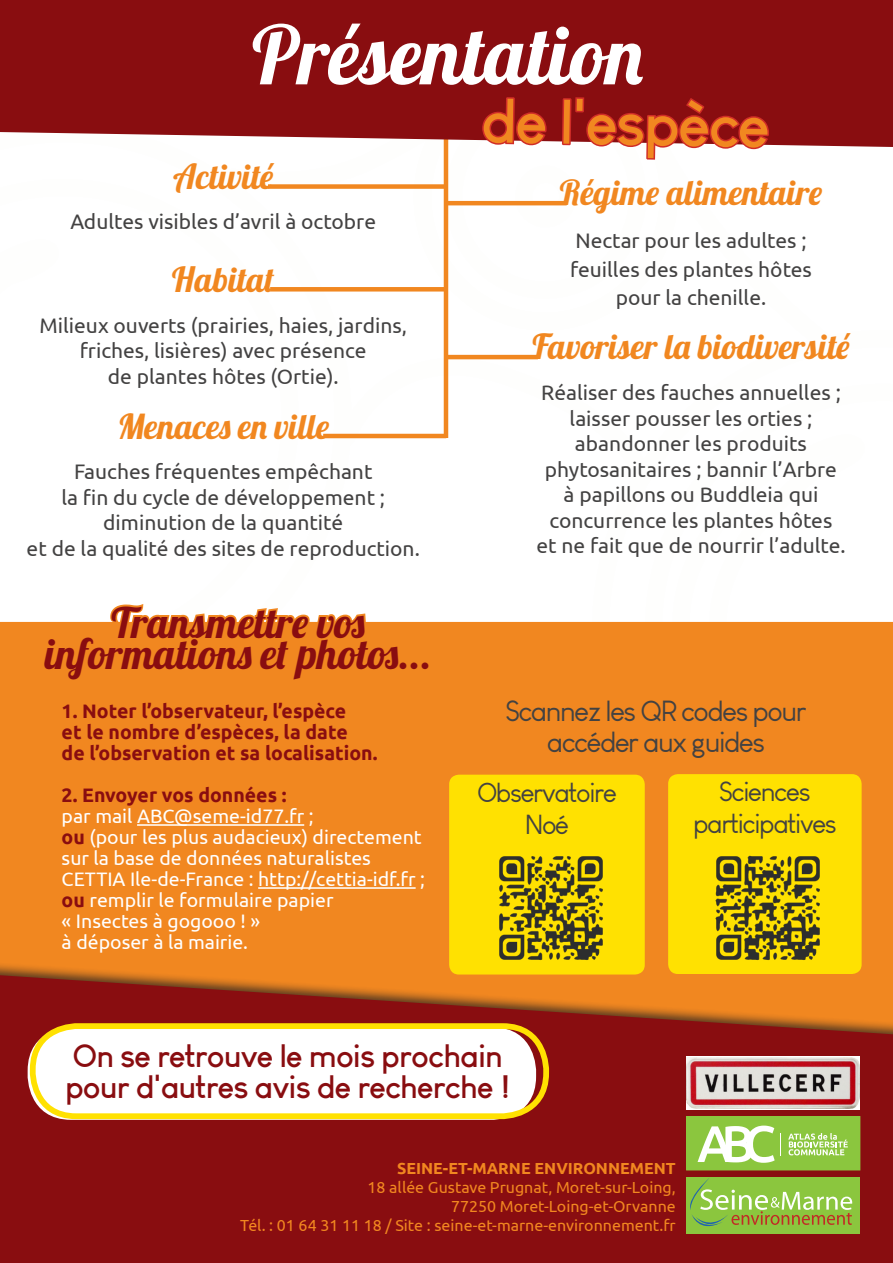
<style>
.page{position:relative;width:893px;height:1263px;background:#fff}
.page>*{position:absolute;margin:0;border:0;box-sizing:border-box;transform-origin:0 0}
.t1{font:81px "Lobster 1.4";color:#fff}
.t2{font:700 61.5px "Louis George Cafe";color:#f18720}
.t3{font:42px "Lobster 1.4";color:#890d10}
.t4{font:34.5px "Lobster 1.4";color:#f18720}
.t5{font:700 31.8px/31.8px "Louis George Cafe";letter-spacing:-.03em;color:#890d10}
.t6{font:28.5px/31.5px "Louis George Cafe";letter-spacing:-.05em;color:#434242;text-align:center}
.t7{font:27px "Louis George Cafe";letter-spacing:-.05em;color:#434242}
.t8{font:21px/25.5px "Ubuntu";color:#434242;text-align:center}
.t9{font:19.5px/21px "Ubuntu";color:#fff}
.t10{font:700 19.5px "Ubuntu";color:#890d10}
.t11{font:16.05px "Ubuntu";color:#f18720}
.t12{font:700 16.05px "Ubuntu";color:#f18720}
.s1{font-weight:700;color:#890d10}
</style>
<div class="page">
<div style="left:0;top:0;width:893px;height:147px;background:#890d10"></div>
<div style="left:268px;top:184px;width:177px;height:5px;background:#f18720"></div>
<div style="left:270px;top:287px;width:176px;height:5px;background:#f18720"></div>
<div style="left:0;top:622px;width:893px;height:339px;background:#f18720"></div>
<hr style="left:137px;top:824px;width:167px;height:2px;background:#fff">
<hr style="left:258px;top:887px;width:158px;height:2px;background:#fff">
<svg style="left:41px;top:604px;width:360px;height:79px"></svg>
<div style="left:398px;top:661px;width:10px;height:10px;border:3px solid #f18720;border-radius:50%"></div>
<div style="left:409px;top:661px;width:10px;height:10px;border:3px solid #f18720;border-radius:50%"></div>
<div style="left:420px;top:661px;width:10px;height:10px;border:3px solid #f18720;border-radius:50%"></div>
<div style="left:449px;top:775px;width:196px;height:199px;background:#ffe101;border-radius:10px"></div>
<img style="left:499px;top:856px;width:104px;height:104px">
<div style="left:668px;top:774px;width:194px;height:200px;background:#ffe101;border-radius:10px"></div>
<img style="left:715px;top:855px;width:105px;height:105px">
<hr style="left:446px;top:201px;width:121px;height:4px;background:#f18720">
<hr style="left:323px;top:434px;width:123px;height:4px;background:#f18720">
<hr style="left:448px;top:355px;width:90px;height:4px;background:#f18720">
<svg style="left:481px;top:0;width:67px;height:360px"></svg>
<svg style="left:560px;top:0;width:210px;height:206px"></svg>
<div style="left:0;top:961px;width:893px;height:302px;background:#231f20;opacity:.75"></div>
<svg style="left:0;top:975px;width:893px;height:288px;background:#951e12"></svg>
<div style="left:28px;top:1027px;width:508px;height:93px;background:#fff;border-radius:44px"></div>
<div style="left:30px;top:1023px;width:519px;height:96px;border:6px solid #ffe101;border-radius:44px"></div>
<div style="left:686px;top:1177px;width:174px;height:57px;background:#8bc63e"></div>
<svg style="left:690px;top:1178px;width:162px;height:48px"></svg>
<div style="left:686px;top:1116px;width:174px;height:54px;background:#8bc63e"></div>
<svg style="left:788px;top:1133px;width:60px;height:22px"></svg>
<svg style="left:698px;top:1125px;width:83px;height:38px"></svg>
<svg style="left:686px;top:1056px;width:174px;height:53px"></svg>
<img style="left:686px;top:1057px;width:174px;height:51px">
<p class="t1" style="left:252px;top:3px;width:392px">Présentation</p>
<p class="t4" style="left:173px;top:154px;width:102px">Activité</p>
<p class="t8" style="left:70px;top:208px;width:307px">Adultes visibles d’avril à octobre</p>
<p class="t4" style="left:172px;top:258px;width:104px">Habitat</p>
<p class="t8" style="left:40px;top:312px;width:369px">Milieux ouverts (prairies, haies, jardins, friches, lisières) avec présence</p>
<p class="t8" style="left:108px;top:363px;width:232px">de plantes hôtes (Ortie).</p>
<p class="t4" style="left:117px;top:404px;width:213px">Menaces en ville</p>
<p class="t8" style="left:74px;top:458px;width:300px">Fauches fréquentes empêchant</p>
<p class="t8" style="left:61px;top:484px;width:325px">la fin du cycle de développement ; diminution de la quantité</p>
<p class="t8" style="left:27px;top:535px;width:395px">et de la qualité des sites de reproduction.</p>
<p class="t3" style="left:111px;top:595px;width:255px">Transmettre vos</p>
<p class="t3" style="left:45px;top:627px;width:388px">informations et photos...</p>
<p class="t10" style="left:62px;top:699px;width:286px">1. Noter l’observateur, l’espèce</p>
<p class="t10" style="left:62px;top:720px;width:288px">et le nombre d’espèces, la date</p>
<p class="t10" style="left:62px;top:741px;width:317px">de l’observation et sa localisation.</p>
<p class="t10" style="left:62px;top:783px;width:226px">2. Envoyer vos données :</p>
<p class="t9" style="left:62px;top:804px;width:253px">par mail ABC@seme-id77.fr ;</p>
<p class="t9" style="left:62px;top:825px;width:362px"><span class="s1">ou</span> (pour les plus audacieux) directement sur la base de données naturalistes</p>
<p class="t9" style="left:62px;top:867px;width:365px">CETTIA Ile-de-France : http://cettia-idf.fr ;</p>
<p class="t9" style="left:62px;top:888px;width:273px"><span class="s1">ou</span> remplir le formulaire papier</p>
<p class="t9" style="left:62px;top:909px;width:200px">« Insectes à gogooo ! »</p>
<p class="t9" style="left:62px;top:930px;width:188px">à déposer à la mairie.</p>
<p class="t2" style="left:482px;top:81px;width:291px;rotate:1deg">de l'espèce</p>
<p class="t4" style="left:560px;top:170px;width:264px">Régime alimentaire</p>
<p class="t8" style="left:570px;top:226px;width:243px;line-height:28.5px">Nectar pour les adultes ; feuilles des plantes hôtes pour la chenille.</p>
<p class="t4" style="left:532px;top:324px;width:319px">Favoriser la biodiversité</p>
<p class="t8" style="left:541px;top:379px;width:301px">Réaliser des fauches annuelles ; laisser pousser les orties ; abandonner les produits phytosanitaires ; bannir l’Arbre à papillons ou Buddleia qui concurrence les plantes hôtes</p>
<p class="t8" style="left:536px;top:532px;width:311px">et ne fait que de nourrir l’adulte.</p>
<p class="t6" style="left:505px;top:695px;width:303px">Scannez les QR codes pour accéder aux guides</p>
<p class="t7" style="left:477px;top:777px;width:141px">Observatoire</p>
<p class="t7" style="left:525px;top:808px;width:46px">Noé</p>
<p class="t7" style="left:719px;top:776px;width:93px">Sciences</p>
<p class="t7" style="left:693px;top:807px;width:145px">participatives</p>
<p class="t5" style="left:65px;top:1039px;width:447px">On se retrouve le mois prochain pour d'autres avis de recherche !</p>
<p class="t12" style="left:397px;top:1158px;width:280px">SEINE-ET-MARNE ENVIRONNEMENT</p>
<p class="t11" style="left:368px;top:1177px;width:310px">18 allée Gustave Prugnat, Moret-sur-Loing,</p>
<p class="t11" style="left:451px;top:1196px;width:226px">77250 Moret-Loing-et-Orvanne</p>
<p class="t11" style="left:240px;top:1216px;width:437px">Tél. : 01 64 31 11 18 / Site : seine-et-marne-environnement.fr</p>
</div>
